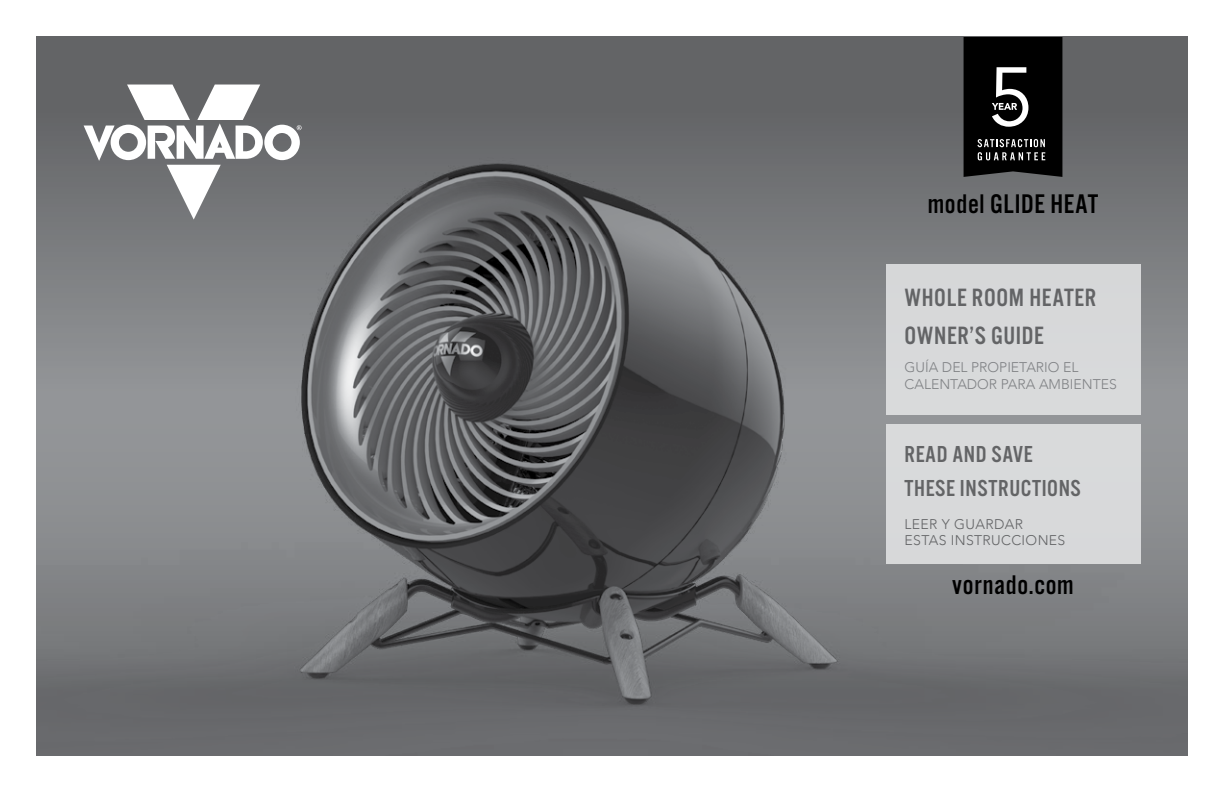
<style>
.page{position:relative;width:1224px;height:792px;background:#fff}
.page>*{position:absolute;margin:0;border:0;box-sizing:border-box;transform-origin:0 0}
.t1{font:28px "Alternate Got No 3 D";letter-spacing:.025em;color:#000}
.t2{font:26px/38px "Alternate Got No 3 D";letter-spacing:.025em;color:#636466}
.t3{font:24px/34px "Alternate Got No 3 D";letter-spacing:.025em;color:#636466}
.t4{font:300 14px/16.8px "Avenir";color:#808285}
.t5{font:300 14px/16.8px "Avenir";letter-spacing:.025em;color:#636466}
</style>
<div class="page">
<img style="left:36px;top:37px;width:1152px;height:719px">
<svg style="left:964px;top:37px;width:98px;height:140px"></svg>
<svg style="left:84px;top:85px;width:218px;height:135px"></svg>
<div style="left:886px;top:264px;width:254px;height:151px;background:#d7d9da"></div>
<div style="left:886px;top:424px;width:254px;height:140px;background:#d8d9db"></div>
<h1 class="t1" style="left:928px;top:189px;width:172px">model GLIDE HEAT</h1>
<h2 class="t2" style="left:905px;top:278px;width:193px">WHOLE ROOM HEATER<br>OWNER’S GUIDE</h2>
<p class="t4" style="left:905px;top:359px;width:214px">GUÍA DEL PROPIETARIO EL<br>CALENTADOR PARA AMBIENTES</p>
<h3 class="t3" style="left:905px;top:437px;width:178px">READ AND SAVE<br>THESE INSTRUCTIONS</h3>
<p class="t5" style="left:905px;top:515px;width:162px">LEER Y GUARDAR<br>ESTAS INSTRUCCIONES</p>
<h1 class="t1" style="left:952px;top:571px;width:123px">vornado.com</h1>
</div>
